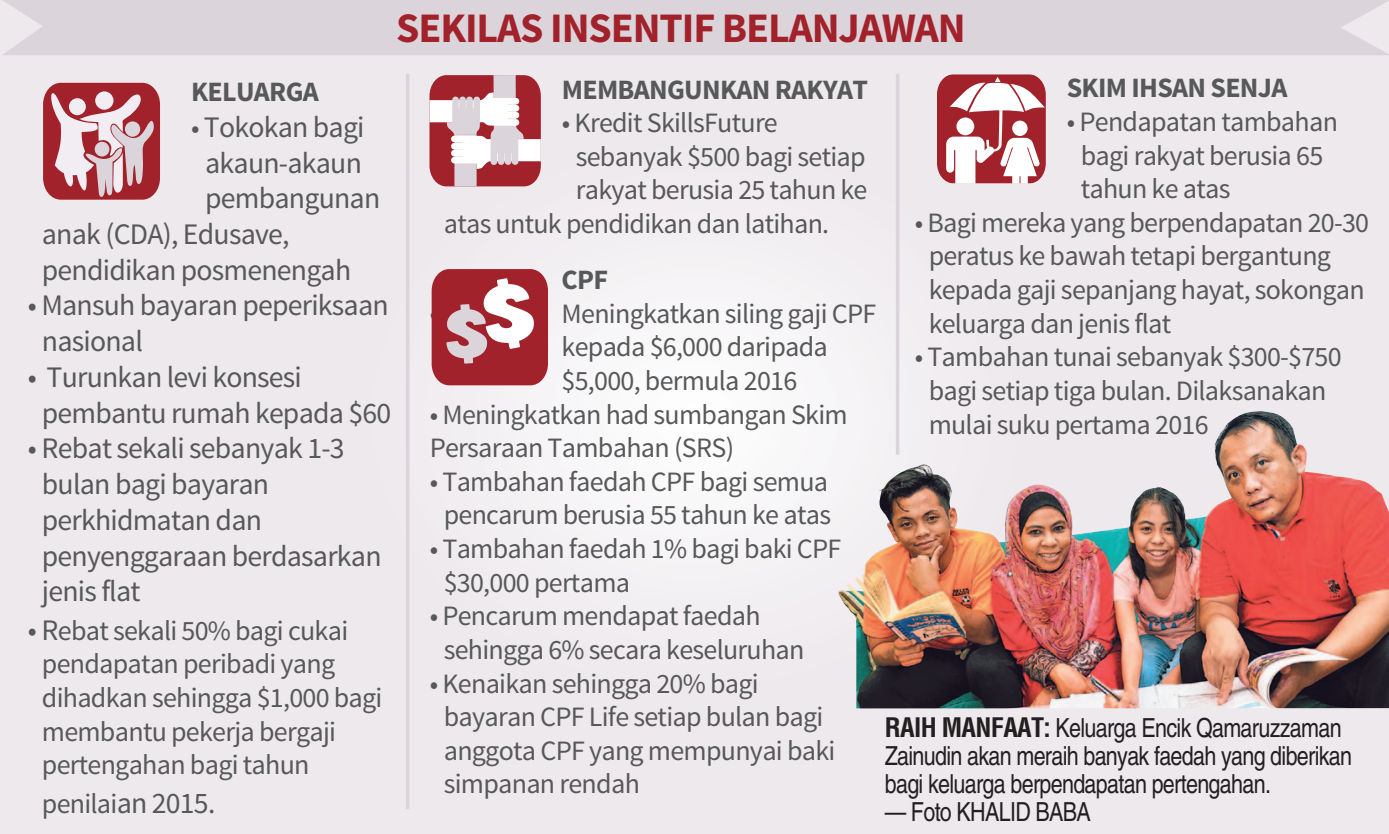
<style>
.page{position:relative;width:1389px;height:834px;background:#fff}
.page>*{position:absolute;margin:0;border:0;box-sizing:border-box;transform-origin:0 0}
.t1{font:700 42px "Source Sans Pro";letter-spacing:-.025em;color:#a1222b}
.t2{font:29.75px/35.7px "Source Sans Pro";letter-spacing:-.025em;color:#57585a}
.t3{font:28px/33.6px "Source Sans Pro";letter-spacing:-.025em;color:#57585a}
.t4{font:700 28px "Source Sans Pro";letter-spacing:-.025em;color:#57585a}
.t5{font:condensed 26.25px/28px "Helvetica";letter-spacing:-.025em;color:#231f20}
.s1{font-size:28px}
.s2{font-size:29.75px}
.s3{font-weight:700}
</style>
<div class="page">
<div style="left:0;top:0;width:1389px;height:833px;background:linear-gradient(to right,#eeebee,#eeebee)"></div>
<div style="left:2px;top:0;width:1387px;height:55px;background:#dcd4db"></div>
<svg style="left:43px;top:83px;width:117px;height:117px;background:#c17a81"></svg>
<hr style="left:406px;top:74px;width:3px;height:734px;background:#dcd4db">
<hr style="left:896px;top:74px;width:3px;height:381px;background:#dcd4db">
<svg style="left:429px;top:75px;width:112px;height:111px"></svg>
<svg style="left:937px;top:74px;width:109px;height:110px"></svg>
<svg style="left:432px;top:269px;width:116px;height:116px"></svg>
<img style="left:837px;top:411px;width:552px;height:297px">
<h1 class="t1" style="left:396px;top:1px;width:571px">SEKILAS INSENTIF BELANJAWAN</h1>
<p class="t4" style="left:191px;top:74px;width:129px">KELUARGA</p>
<p class="t2" style="left:191px;top:109px;width:175px"><span class="s1">•</span> Tokokan bagi</p>
<p class="t2" style="left:205px;top:145px;width:158px">akaun-akaun</p>
<p class="t2" style="left:205px;top:181px;width:177px">pembangunan</p>
<p class="t2" style="left:42px;top:217px;width:249px">anak (CDA), Edusave,</p>
<p class="t2" style="left:42px;top:252px;width:311px">pendidikan posmenengah</p>
<p class="t2" style="left:42px;top:288px;width:348px;text-indent:-14px">• Mansuh bayaran peperiksaan nasional</p>
<p class="t2" style="left:42px;top:359px;width:351px;text-indent:-14px">• Turunkan levi konsesi pembantu rumah kepada $60</p>
<p class="t2" style="left:42px;top:431px;width:341px;text-indent:-14px">• Rebat sekali sebanyak 1-3 bulan bagi bayaran perkhidmatan dan penyenggaraan berdasarkan jenis flat</p>
<p class="t3" style="left:42px;top:614px;width:342px;text-indent:-14px"><span class="s2">• R</span>ebat sekali 50% bagi cukai pendapatan peribadi yang dihadkan sehingga $1,000 bagi membantu pekerja bergaji pertengahan bagi tahun</p>
<p class="t3" style="left:42px;top:787px;width:175px">penilai<span class="s2">an 2015.</span></p>
<p class="t4" style="left:562px;top:71px;width:308px">MEMBANGUNKAN RAKYAT</p>
<p class="t3" style="left:562px;top:106px;width:218px">• Kredit SkillsFuture</p>
<p class="t3" style="left:576px;top:140px;width:291px">sebanyak $500 bagi setiap</p>
<p class="t3" style="left:576px;top:174px;width:293px">rakyat berusia 25 tahun ke</p>
<p class="t3" style="left:444px;top:207px;width:387px">atas untuk pendidikan dan latihan.</p>
<p class="t4" style="left:562px;top:262px;width:48px">CPF</p>
<p class="t3" style="left:430px;top:297px;width:10px">•</p>
<p class="t3" style="left:562px;top:297px;width:316px">Meningkatkan siling gaji CPF kepada $6,000 daripada $5,000, bermula 2016</p>
<p class="t3" style="left:430px;top:398px;width:420px">• Meningkatkan had sumbangan Skim<br>Persaraan Tambahan (SRS)</p>
<p class="t3" style="left:430px;top:465px;width:403px;text-align:center">• Tambahan faedah CPF bagi semua pencarum berusia 55 tahun ke atas</p>
<p class="t3" style="left:444px;top:532px;width:399px;text-indent:-14px">• Tambahan faedah 1% bagi baki CPF $30,000 pertama</p>
<p class="t3" style="left:444px;top:599px;width:362px;text-indent:-14px">• Pencarum mendapat faedah sehingga 6% secara keseluruhan</p>
<p class="t3" style="left:444px;top:666px;width:393px;text-indent:-14px">• Kenaikan sehingga 20% bagi bayaran CPF Life setiap bulan bagi anggota CPF yang mempunyai baki simpanan rendah</p>
<p class="t4" style="left:1067px;top:70px;width:222px">SKIM IHSAN SENJA</p>
<p class="t3" style="left:1081px;top:105px;width:259px;text-indent:-14px">• Pendapatan tambahan bagi rakyat berusia 65 tahun ke atas</p>
<p class="t3" style="left:929px;top:206px;width:442px;text-indent:-14px">• Bagi mereka yang berpendapatan 20-30 peratus ke bawah tetapi bergantung kepada gaji sepanjang hayat, sokongan keluarga dan jenis flat</p>
<p class="t3" style="left:929px;top:340px;width:415px;text-indent:-14px">• Tambahan tunai sebanyak $300-$750 bagi setiap tiga bulan. Dilaksanakan mulai suku pertama 2016</p>
<p class="t5" style="left:885px;top:713px;width:469px"><span class="s3">RAIH MANFAAT:</span> Keluarga Encik Qamaruzzaman<br>Zainudin akan meraih banyak faedah yang diberikan bagi keluarga berpendapatan pertengahan.</p>
<p class="t5" style="left:885px;top:797px;width:208px">— Foto KHALID BABA</p>
</div>
